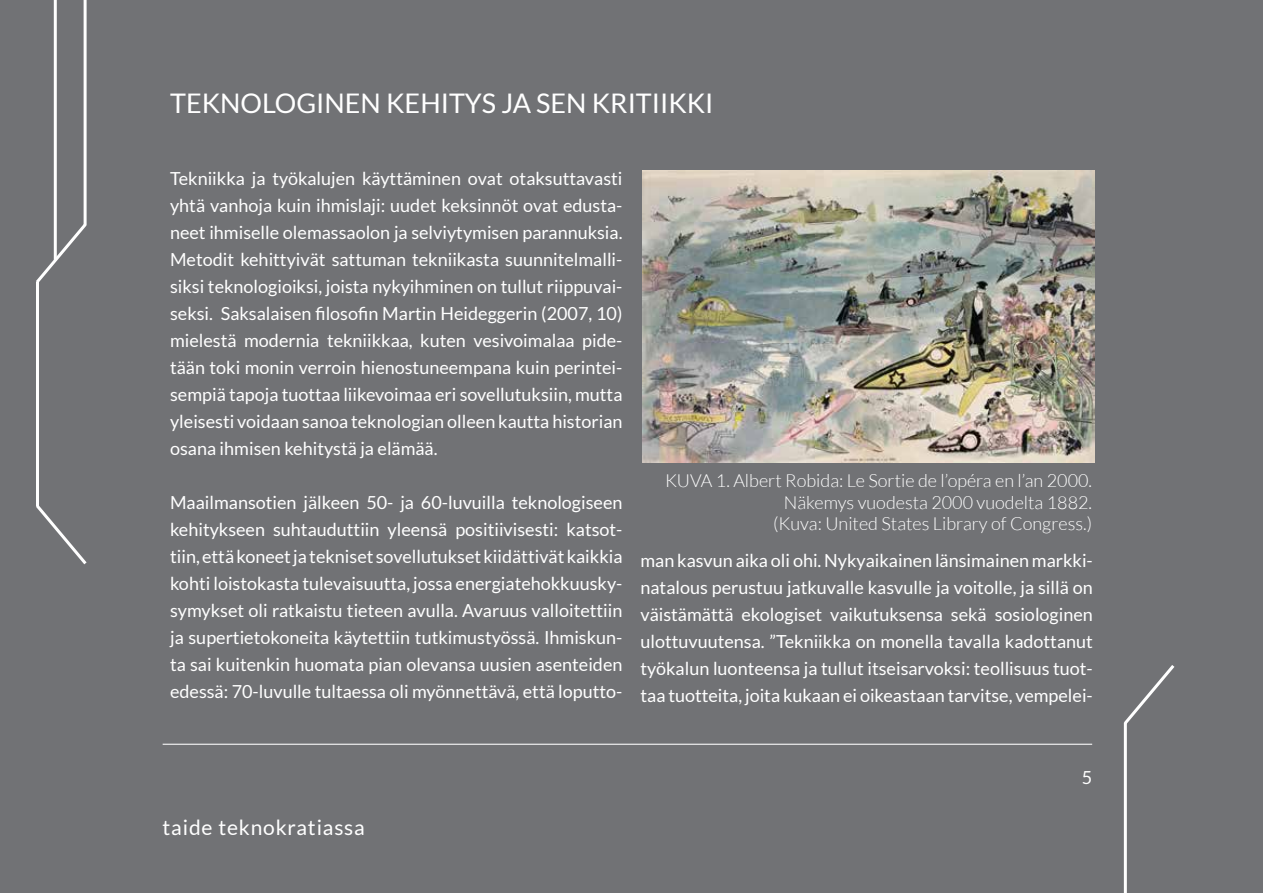
<style>
.page{position:relative;width:1263px;height:893px;background:#717275}
.page>*{position:absolute;margin:0;border:0;box-sizing:border-box;transform-origin:0 0}
.t1{font:27px "Lato";color:#fff}
.t2{font:21px "Lato";letter-spacing:.04em;color:#fff}
.t3{font:18px/27px "Lato";color:#fff;text-align:justify}
.t4{font:300 18px/21.6px "Lato";color:#fff;text-align:right}
</style>
<div class="page">
<hr style="left:1124px;top:723px;width:3px;height:170px;background:#fff">
<svg style="left:1123px;top:665px;width:52px;height:63px"></svg>
<hr style="left:84px;top:0;width:3px;height:225px;background:#fff">
<svg style="left:36px;top:220px;width:51px;height:62px"></svg>
<hr style="left:36px;top:281px;width:3px;height:225px;background:#fff">
<svg style="left:36px;top:506px;width:51px;height:59px"></svg>
<hr style="left:54px;top:0;width:3px;height:260px;background:#fff">
<hr style="left:163px;top:744px;width:929px;height:1px;background:#fff">
<img style="left:642px;top:171px;width:452px;height:292px">
<h1 class="t1" style="left:170px;top:88px;width:545px">TEKNOLOGINEN KEHITYS JA SEN KRITIIKKI</h1>
<p class="t3" style="left:170px;top:164px;width:454px">Tekniikka ja työkalujen käyttäminen ovat otaksuttavasti yhtä vanhoja kuin ihmislaji: uudet keksinnöt ovat edusta&shy;neet ihmiselle olemassaolon ja selviytymisen parannuksia.<br>Metodit kehittyivät sattuman tekniikasta suunnitelmalli&shy;siksi teknologioiksi, joista nykyihminen on tullut riippuvai&shy;seksi. Saksalaisen filosofin Martin Heideggerin (2007, 10) mielestä modernia tekniikkaa, kuten vesivoimalaa pide&shy;tään toki monin verroin hienostuneempana kuin perintei&shy;sempiä tapoja tuottaa liikevoimaa eri sovellutuksiin, mutta yleisesti voidaan sanoa teknologian olleen kautta historian osana ihmisen kehitystä ja elämää.</p>
<p class="t3" style="left:170px;top:488px;width:454px">Maailmansotien jälkeen 50- ja 60-luvuilla teknologiseen kehitykseen suhtauduttiin yleensä positiivisesti: katsot&shy;tiin, että koneet ja tekniset sovellutukset kiidättivät kaikkia kohti loistokasta tulevaisuutta, jossa energiatehokkuusky&shy;symykset oli ratkaistu tieteen avulla. Avaruus valloitettiin ja supertietokoneita käytettiin tutkimustyössä. Ihmiskun&shy;ta sai kuitenkin huomata pian olevansa uusien asenteiden edessä: 70-luvulle tultaessa oli myönnettävä, että loputto-</p>
<p class="t4" style="left:665px;top:470px;width:429px">KUVA 1. Albert Robida: Le Sortie de l’opéra en l’an 2000.<br>Näkemys vuodesta 2000 vuodelta 1882.<br>(Kuva: United States Library of Congress.)</p>
<p class="t3" style="left:640px;top:547px;width:454px">man kasvun aika oli ohi. Nykyaikainen länsimainen markki&shy;natalous perustuu jatkuvalle kasvulle ja voitolle, ja sillä on väistämättä ekologiset vaikutuksensa sekä sosiologinen ulottuvuutensa. ”Tekniikka on monella tavalla kadottanut työkalun luonteensa ja tullut itseisarvoksi: teollisuus tuot&shy;taa tuotteita, joita kukaan ei oikeastaan tarvitse, vempelei-</p>
<p class="t2" style="left:163px;top:816px;width:204px">taide teknokratiassa</p>
<p class="t3" style="left:1082px;top:764px;width:12px">5</p>
</div>
